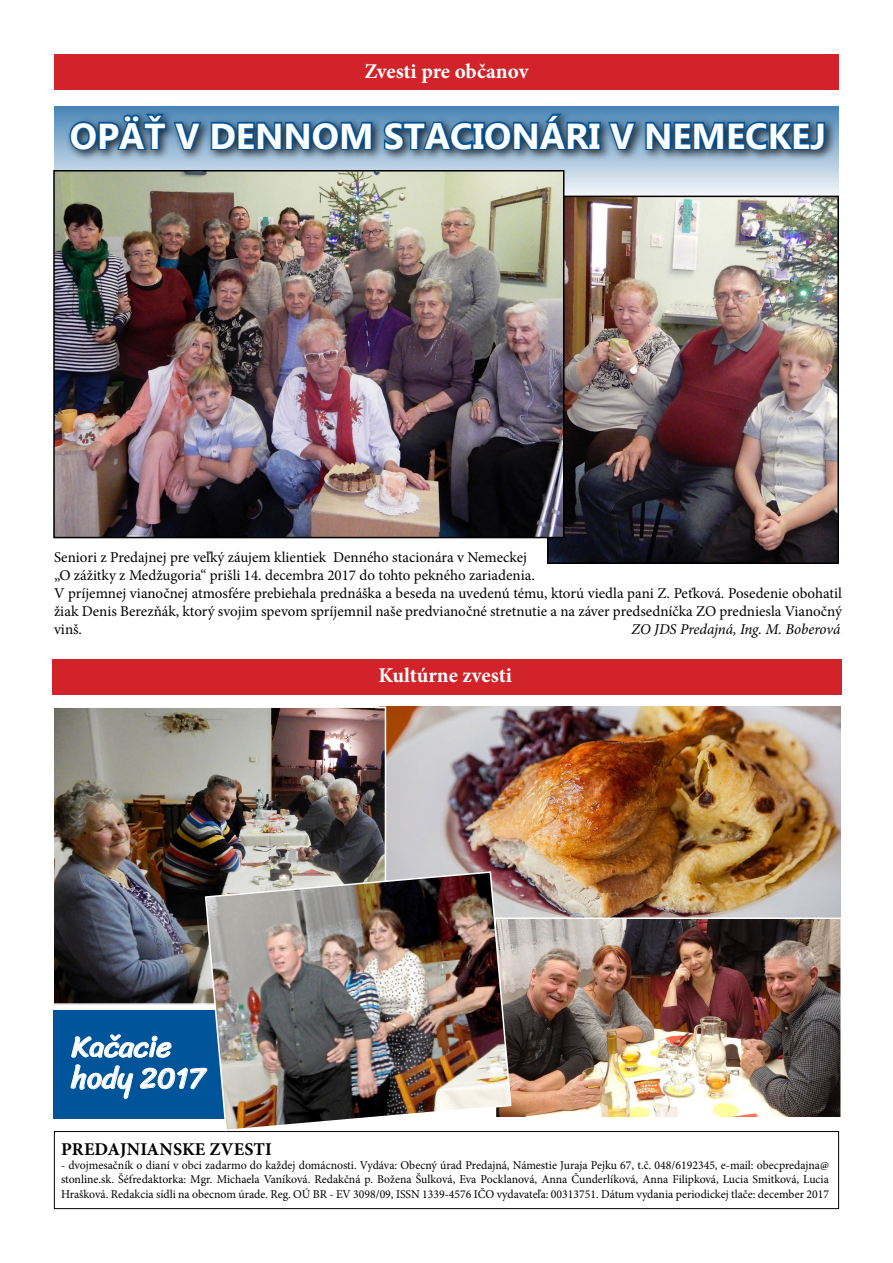
<style>
.page{position:relative;width:893px;height:1263px;background:#fff}
.page>*{position:absolute;margin:0;border:0;box-sizing:border-box;transform-origin:0 0}
.t1{font:700 36px "Ebrima";color:#fff}
.t2{font:30px/31.5px "Sriracha";letter-spacing:-.01em;color:#fff}
.t3{font:700 21px "Minion Pro";color:#fff}
.t4{font:700 18px "Minion Pro";letter-spacing:.01em;color:#000}
.t5{font:15px/18px "Minion Pro";color:#000}
.t6{font:italic 15px "Minion Pro";letter-spacing:-.005em;color:#000}
.t7{font:12px/14.4px "Minion Pro";color:#000;text-align:justify}
</style>
<div class="page">
<div style="left:54px;top:106px;width:785px;height:94px;background:linear-gradient(to bottom,#4884b6,#fafbfc)"></div>
<div style="left:53px;top:1010px;width:248px;height:108px;background:#005499"></div>
<img style="left:386px;top:706px;width:454px;height:211px">
<div style="left:54px;top:1131px;width:785px;height:78px;border:1px solid #000"></div>
<img style="left:512px;top:920px;width:327px;height:195px">
<div style="left:495px;top:917px;width:347px;height:201px;border:2px solid #fff"></div>
<img style="left:55px;top:709px;width:328px;height:293px">
<div style="left:52px;top:706px;width:334px;height:299px;border:2px solid #fff"></div>
<div style="left:53px;top:659px;width:789px;height:36px;background:#d2232a"></div>
<img style="left:204px;top:870px;width:308px;height:262px">
<svg style="left:71px;top:1034px;width:101px;height:24px"></svg>
<svg style="left:70px;top:1064px;width:64px;height:35px"></svg>
<svg style="left:140px;top:1067px;width:68px;height:22px"></svg>
<div style="left:54px;top:54px;width:785px;height:36px;background:#d2232a"></div>
<img style="left:550px;top:199px;width:286px;height:362px">
<div style="left:547px;top:196px;width:292px;height:368px;border:2px solid #000"></div>
<img style="left:56px;top:173px;width:505px;height:362px">
<div style="left:53px;top:170px;width:511px;height:368px;border:2px solid #000"></div>
<div style="left:65px;top:109px;width:771px;height:52px;background:#000;opacity:.75"></div>
<svg style="left:68px;top:111px;width:306px;height:42px"></svg>
<svg style="left:381px;top:111px;width:257px;height:42px"></svg>
<svg style="left:644px;top:118px;width:183px;height:35px"></svg>
<h3 class="t3" style="left:364px;top:57px;width:166px">Zvesti pre občanov</h3>
<h1 class="t1" style="left:70px;top:109px;width:758px">OPÄŤ V DENNOM STACIONÁRI V NEMECKEJ</h1>
<p class="t5" style="left:54px;top:548px;width:789px">Seniori z Predajnej pre veľký záujem klientiek Denného stacionára v Nemeckej<br>„O zážitky z Medžugoria“ prišli 14. decembra 2017 do tohto pekného zariadenia.<br>V príjemnej vianočnej atmosfére prebiehala prednáška a beseda na uvedenú tému, ktorú viedla pani Z. Peťková. Posedenie obohatil žiak Denis Berezňák, ktorý svojim spevom spríjemnil naše predvianočné stretnutie a na záver predsedníčka ZO predniesla Vianočný vinš.</p>
<p class="t6" style="left:631px;top:619px;width:210px">ZO JDS Predajná, Ing. M. Boberová</p>
<h2 class="t2" style="left:72px;top:1030px;width:135px">Kačacie hody 2017</h2>
<h3 class="t3" style="left:378px;top:661px;width:135px">Kultúrne zvesti</h3>
<h3 class="t4" style="left:61px;top:1136px;width:212px">Predajnianske zvesti</h3>
<p class="t7" style="left:61px;top:1158px;width:769px">- dvojmesačník o dianí v obci zadarmo do každej domácnosti. Vydáva: Obecný úrad Predajná, Námestie Juraja Pejku 67, t.č. 048/6192345, e-mail: obecpredajna@ stonline.sk. Šéfredaktorka: Mgr. Michaela Vaníková. Redakčná p. Božena Šulková, Eva Pocklanová, Anna Čunderlíková, Anna Filipková, Lucia Smitková, Lucia Hrašková. Redakcia sídli na obecnom úrade. Reg. OÚ BR - EV 3098/09, ISSN 1339-4576 IČO vydavateľa: 00313751. Dátum vydania periodickej tlače: december 2017</p>
</div>
